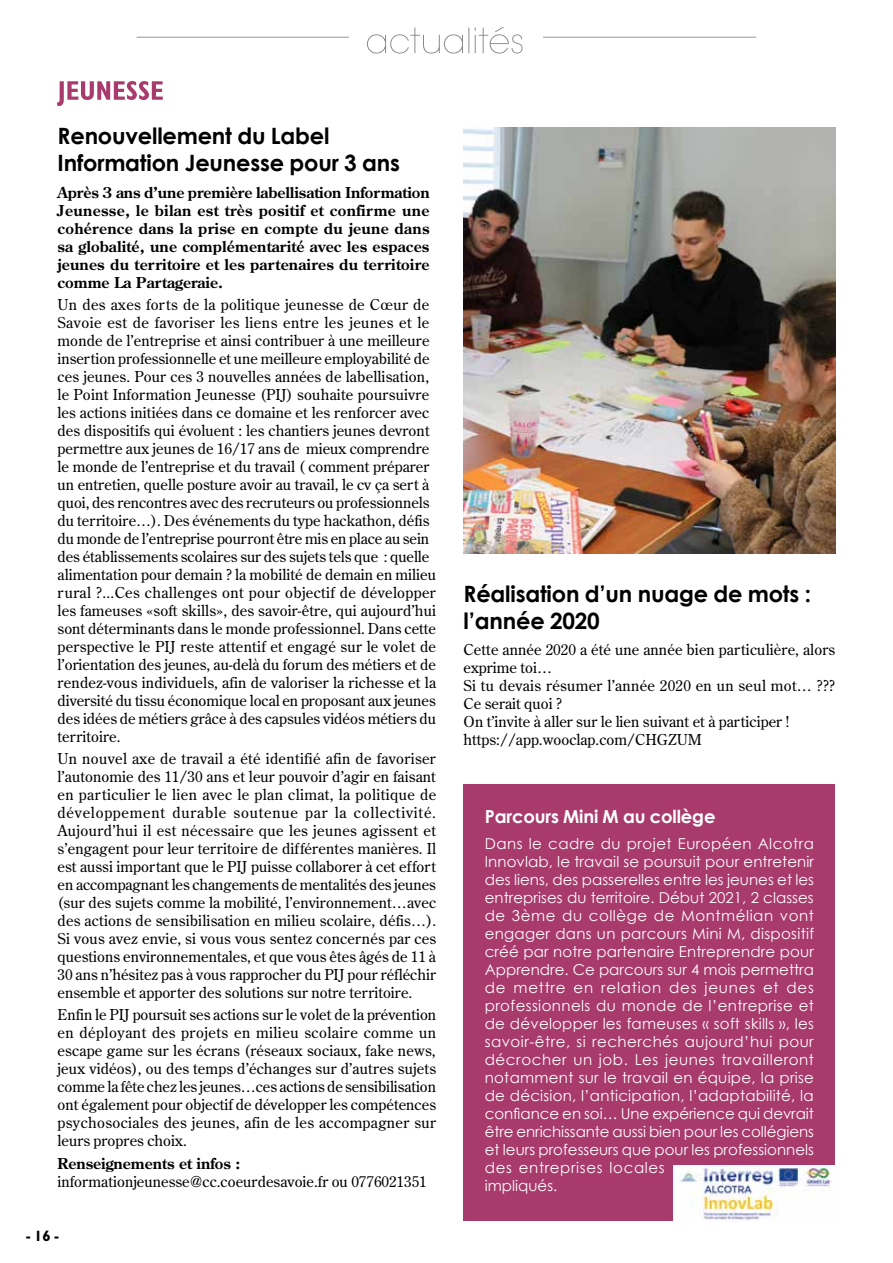
<style>
.page{position:relative;width:893px;height:1263px;background:#fff}
.page>*{position:absolute;margin:0;border:0;box-sizing:border-box;transform-origin:0 0}
.t1{font:700 22.5px/27px "Century Gothic";letter-spacing:-.01em;color:#000}
.t2{font:700 18px "Century Gothic";letter-spacing:-.01em;color:#fff}
.t3{font:15px/18px "Century Old Style";letter-spacing:.005em;color:#000}
.t4{font:15px/18px "Century Gothic";letter-spacing:.015em;color:#fff}
.t5{font:700 15px/18px "Century Old Style";color:#000;text-align:justify}
.t6{font:700 15px "Gill Sans";color:#000}
</style>
<div class="page">
<hr style="left:137px;top:37px;width:619px;height:1px;background:#969695">
<div style="left:350px;top:22px;width:193px;height:35px;background:#fff"></div>
<svg style="left:367px;top:27px;width:156px;height:27px"></svg>
<svg style="left:57px;top:81px;width:106px;height:25px"></svg>
<img style="left:463px;top:128px;width:372px;height:425px">
<div style="left:463px;top:784px;width:372px;height:437px;background:#a83a6c"></div>
<img style="left:673px;top:1166px;width:162px;height:55px">
<h1 class="t1" style="left:58px;top:121px;width:344px">Renouvellement du Label<br>Information Jeunesse pour 3 ans</h1>
<p class="t5" style="left:58px;top:183px;width:374px">Après 3 ans d’une première labellisation Information Jeunesse, le bilan est très positif et confirme une cohérence dans la prise en compte du jeune dans sa globalité, une complémentarité avec les espaces jeunes du territoire et les partenaires du territoire comme La Partageraie.</p>
<p class="t3" style="left:58px;top:295px;width:380px">Un des axes forts de la politique jeunesse de Cœur de Savoie est de favoriser les liens entre les jeunes et le monde de l’entreprise et ainsi contribuer à une meilleure insertion professionnelle et une meilleure employabilité de ces jeunes. Pour ces 3 nouvelles années de labellisation, le Point Information Jeunesse (PIJ) souhaite poursuivre les actions initiées dans ce domaine et les renforcer avec des dispositifs qui évoluent : les chantiers jeunes devront permettre aux jeunes de 16/17 ans de mieux comprendre le monde de l’entreprise et du travail ( comment préparer un entretien, quelle posture avoir au travail, le cv ça sert à quoi, des rencontres avec des recruteurs ou professionnels du territoire…). Des événements du type hackathon, défis du monde de l’entreprise pourront être mis en place au sein des établissements scolaires sur des sujets tels que : quelle alimentation pour demain ? la mobilité de demain en milieu rural ?...Ces challenges ont pour objectif de développer les fameuses «soft skills», des savoir-être, qui aujourd’hui sont déterminants dans le monde professionnel. Dans cette perspective le PIJ reste attentif et engagé sur le volet de l’orientation des jeunes, au-delà du forum des métiers et de rendez-vous individuels, afin de valoriser la richesse et la diversité du tissu économique local en proposant aux jeunes des idées de métiers grâce à des capsules vidéos métiers du territoire.</p>
<p class="t3" style="left:58px;top:749px;width:380px;text-align:justify">Un nouvel axe de travail a été identifié afin de favoriser l’autonomie des 11/30 ans et leur pouvoir d’agir en faisant en particulier le lien avec le plan climat, la politique de développement durable soutenue par la collectivité.<br>Aujourd’hui il est nécessaire que les jeunes agissent et s’engagent pour leur territoire de différentes manières. Il est aussi important que le PIJ puisse collaborer à cet effort en accompagnant les changements de mentalités des jeunes (sur des sujets comme la mobilité, l’environnement…avec des actions de sensibilisation en milieu scolaire, défis…).<br>Si vous avez envie, si vous vous sentez concernés par ces questions environnementales, et que vous êtes âgés de 11 à 30 ans n’hésitez pas à vous rapprocher du PIJ pour réfléchir ensemble et apporter des solutions sur notre territoire.</p>
<p class="t3" style="left:58px;top:1006px;width:380px;text-align:justify">Enfin le PIJ poursuit ses actions sur le volet de la prévention en déployant des projets en milieu scolaire comme un escape game sur les écrans (réseaux sociaux, fake news, jeux vidéos), ou des temps d’échanges sur d’autres sujets comme la fête chez les jeunes…ces actions de sensibilisation ont également pour objectif de développer les compétences psychosociales des jeunes, afin de les accompagner sur leurs propres choix.</p>
<p class="t5" style="left:58px;top:1154px;width:184px">Renseignements et infos :</p>
<p class="t3" style="left:58px;top:1172px;width:371px">informationjeunesse@cc.coeurdesavoie.fr ou 0776021351</p>
<p class="t6" style="left:26px;top:1227px;width:35px">- 16 -</p>
<h1 class="t1" style="left:463px;top:579px;width:349px">Réalisation d’un nuage de mots : l’année 2020</h1>
<p class="t3" style="left:463px;top:640px;width:373px">Cette année 2020 a été une année bien particulière, alors exprime toi…<br>Si tu devais résumer l’année 2020 en un seul mot… ???<br>Ce serait quoi ?<br>On t’invite à aller sur le lien suivant et à participer ! https://app.wooclap.com/CHGZUM</p>
<p class="t2" style="left:485px;top:802px;width:232px">Parcours Mini M au collège</p>
<p class="t4" style="left:485px;top:834px;width:331px">Dans le cadre du projet Européen Alcotra Innovlab, le travail se poursuit pour entretenir des liens, des passerelles entre les jeunes et les entreprises du territoire. Début 2021, 2 classes de 3ème du collège de Montmélian vont engager dans un parcours Mini M, dispositif créé par notre partenaire Entreprendre pour Apprendre. Ce parcours sur 4 mois permettra de mettre en relation des jeunes et des professionnels du monde de l’entreprise et de développer les fameuses « soft skills », les savoir-être, si recherchés aujourd’hui pour décrocher un job. Les jeunes travailleront notamment sur le travail en équipe, la prise de décision, l’anticipation, l’adaptabilité, la confiance en soi… Une expérience qui devrait être enrichissante aussi bien pour les collégiens et leurs professeurs que pour les professionnels des entreprises locales<br>impliqués.</p>
</div>
